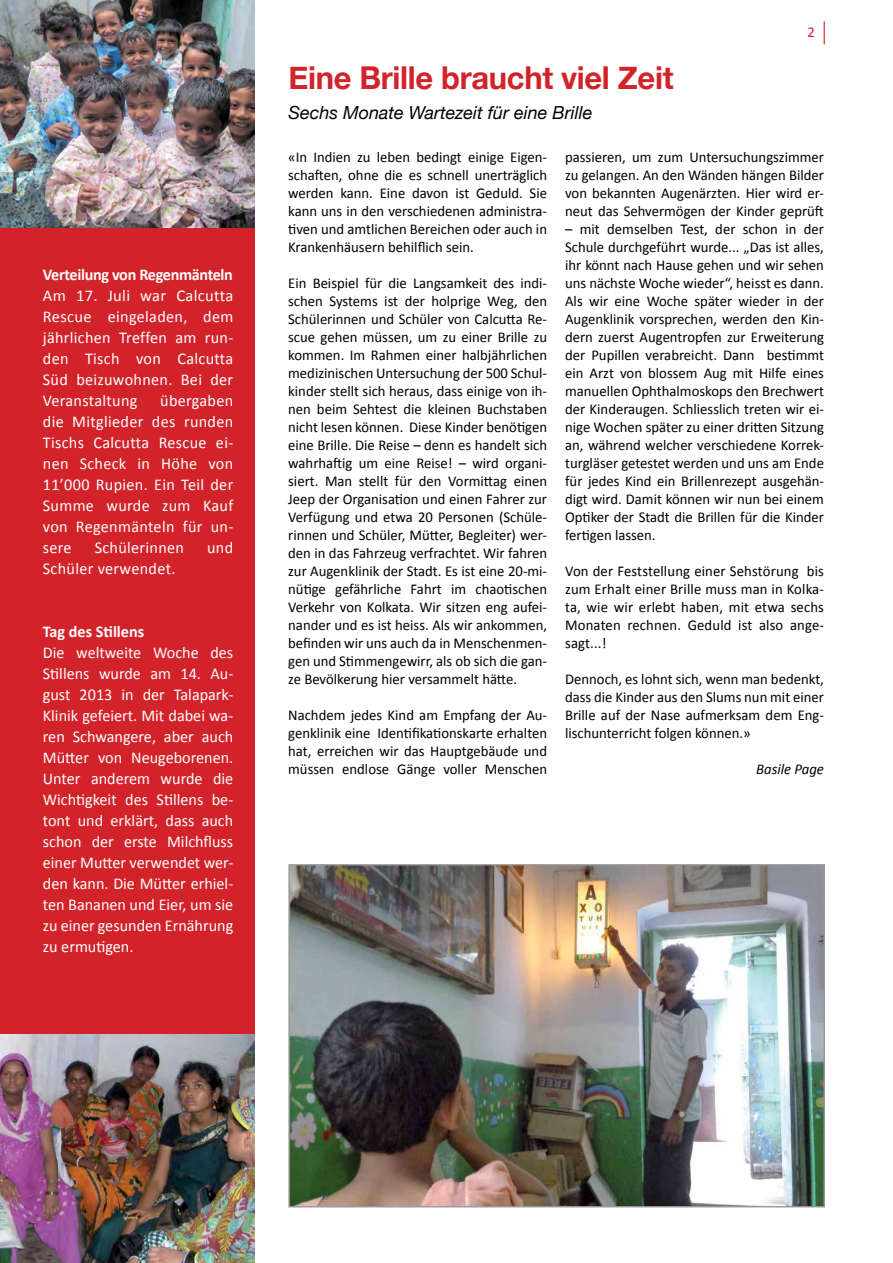
<style>
.page{position:relative;width:893px;height:1263px;background:#fff}
.page>*{position:absolute;margin:0;border:0;box-sizing:border-box;transform-origin:0 0}
.t1{font:700 31.5px "Helvetica Neue";letter-spacing:-.01em;color:#d2232a}
.t2{font:italic 18px "Helvetica Neue";color:#000}
.t3{font:16.5px/21px "Calibri";letter-spacing:.02em;color:#fff;text-align:justify}
.t4{font:700 16.5px "Calibri";letter-spacing:-.02em;color:#fff}
.t5{font:700 16.5px "Calibri";color:#fff}
.t6{font:15px/18px "Calibri";color:#000;text-align:justify}
.t7{font:italic 15px "Calibri";color:#000}
.t8{font:15px "Calibri";color:#d32027}
</style>
<div class="page">
<div style="left:0;top:0;width:255px;height:1263px;background:#d2232a"></div>
<svg style="left:824px;top:21px;width:1px;height:23px"></svg>
<img style="left:0;top:0;width:255px;height:227px">
<img style="left:0;top:1034px;width:255px;height:229px">
<img style="left:290px;top:866px;width:533px;height:339px">
<p class="t4" style="left:43px;top:264px;width:192px">Verteilung von Regenmänteln</p>
<p class="t3" style="left:43px;top:285px;width:192px">Am 17. Juli war Calcutta Rescue eingeladen, dem jährlichen Treffen am run&shy;den Tisch von Calcutta Süd beizuwohnen. Bei der Veranstaltung</p>
<p class="t3" style="left:43px;top:390px;width:192px;text-indent:117px">übergaben die Mitglieder des runden Tischs Calcutta Rescue ei&shy;nen Scheck in Höhe von 11’000 Rupien. Ein Teil der Summe wurde zum Kauf von Regenmänteln für un&shy;sere</p>
<p class="t3" style="left:95px;top:537px;width:91px">Schülerinnen</p>
<p class="t3" style="left:207px;top:537px;width:28px">und</p>
<p class="t3" style="left:43px;top:558px;width:134px">Schüler verwendet.</p>
<p class="t5" style="left:43px;top:621px;width:103px">Tag des Stillens</p>
<p class="t3" style="left:43px;top:642px;width:192px">Die weltweite Woche des Stillens wurde am 14. Au&shy;gust 2013 in der Talapark-Klinik gefeiert. Mit dabei wa&shy;ren Schwangere, aber auch Mütter von Neugeborenen.<br>Unter anderem wurde die Wichtigkeit des Stillens be&shy;tont und erklärt, dass auch schon der erste Milchfluss einer Mutter verwendet wer&shy;den kann. Die Mütter erhiel&shy;ten Bananen und Eier, um sie zu einer gesunden Ernährung zu ermutigen.</p>
<h1 class="t1" style="left:288px;top:53px;width:387px">Eine Brille braucht viel Zeit</h1>
<p class="t2" style="left:288px;top:99px;width:306px">Sechs Monate Wartezeit für eine Brille</p>
<p class="t8" style="left:807px;top:23px;width:9px">2</p>
<p class="t6" style="left:288px;top:148px;width:260px">«In Indien zu leben bedingt einige Eigen&shy;schaften, ohne die es schnell unerträglich werden kann. Eine davon ist Geduld. Sie kann uns in den verschiedenen administra&shy;tiven und amtlichen Bereichen oder auch in Krankenhäusern behilflich sein.</p>
<p class="t6" style="left:288px;top:274px;width:260px">Ein Beispiel für die Langsamkeit des indi&shy;schen Systems ist der holprige Weg, den Schülerinnen und Schüler von Calcutta Re&shy;scue gehen müssen, um zu einer Brille zu kommen. Im Rahmen einer halbjährlichen medizinischen Untersuchung der 500 Schul&shy;kinder stellt sich heraus, dass einige von ih&shy;nen beim Sehtest die kleinen Buchstaben nicht lesen können. Diese Kinder benötigen eine Brille. Die Reise – denn es handelt sich wahrhaftig um eine Reise! – wird organi&shy;siert. Man stellt für den Vormittag einen Jeep der Organisation und einen Fahrer zur Verfügung und etwa 20 Personen (Schüle&shy;rinnen und Schüler, Mütter, Begleiter) wer&shy;den in das Fahrzeug verfrachtet. Wir fahren zur Augenklinik der Stadt. Es ist eine 20-mi&shy;nütige gefährliche Fahrt im chaotischen Verkehr von Kolkata. Wir sitzen eng aufei&shy;nander und es ist heiss. Als wir ankommen, befinden wir uns auch da in Menschenmen&shy;gen und Stimmengewirr, als ob sich die gan&shy;ze Bevölkerung hier versammelt hätte.</p>
<p class="t6" style="left:288px;top:706px;width:260px">Nachdem jedes Kind am Empfang der Au&shy;genklinik eine Identifikationskarte erhalten hat, erreichen wir das Hauptgebäude und müssen endlose Gänge voller Menschen</p>
<p class="t6" style="left:565px;top:148px;width:260px">passieren, um zum Untersuchungszimmer zu gelangen. An den Wänden hängen Bilder von bekannten Augenärzten. Hier wird er&shy;neut das Sehvermögen der Kinder geprüft</p>
<p class="t6" style="left:565px;top:220px;width:260px">– mit demselben Test, der schon in der Schule durchgeführt wurde... „Das ist alles, ihr könnt nach Hause gehen und wir sehen uns nächste Woche wieder“, heisst es dann.<br>Als wir eine Woche später wieder in der Augenklinik vorsprechen, werden den Kin&shy;dern zuerst Augentropfen zur Erweiterung der Pupillen verabreicht. Dann bestimmt ein Arzt von blossem Aug mit Hilfe eines manuellen Ophthalmoskops den Brechwert der Kinderaugen. Schliesslich treten wir ei&shy;nige Wochen später zu einer dritten Sitzung an, während welcher verschiedene Korrek&shy;turgläser getestet werden und uns am Ende für jedes Kind ein Brillenrezept ausgehän&shy;digt wird. Damit können wir nun bei einem Optiker der Stadt die Brillen für die Kinder fertigen lassen.</p>
<p class="t6" style="left:565px;top:562px;width:260px">Von der Feststellung einer Sehstörung bis zum Erhalt einer Brille muss man in Kolka&shy;ta, wie wir erlebt haben, mit etwa sechs Monaten rechnen. Geduld ist also ange&shy;sagt...!</p>
<p class="t6" style="left:565px;top:670px;width:260px">Dennoch, es lohnt sich, wenn man bedenkt, dass die Kinder aus den Slums nun mit einer Brille auf der Nase aufmerksam dem Eng&shy;lischunterricht folgen können.»</p>
<p class="t7" style="left:756px;top:759px;width:69px">Basile Page</p>
</div>
